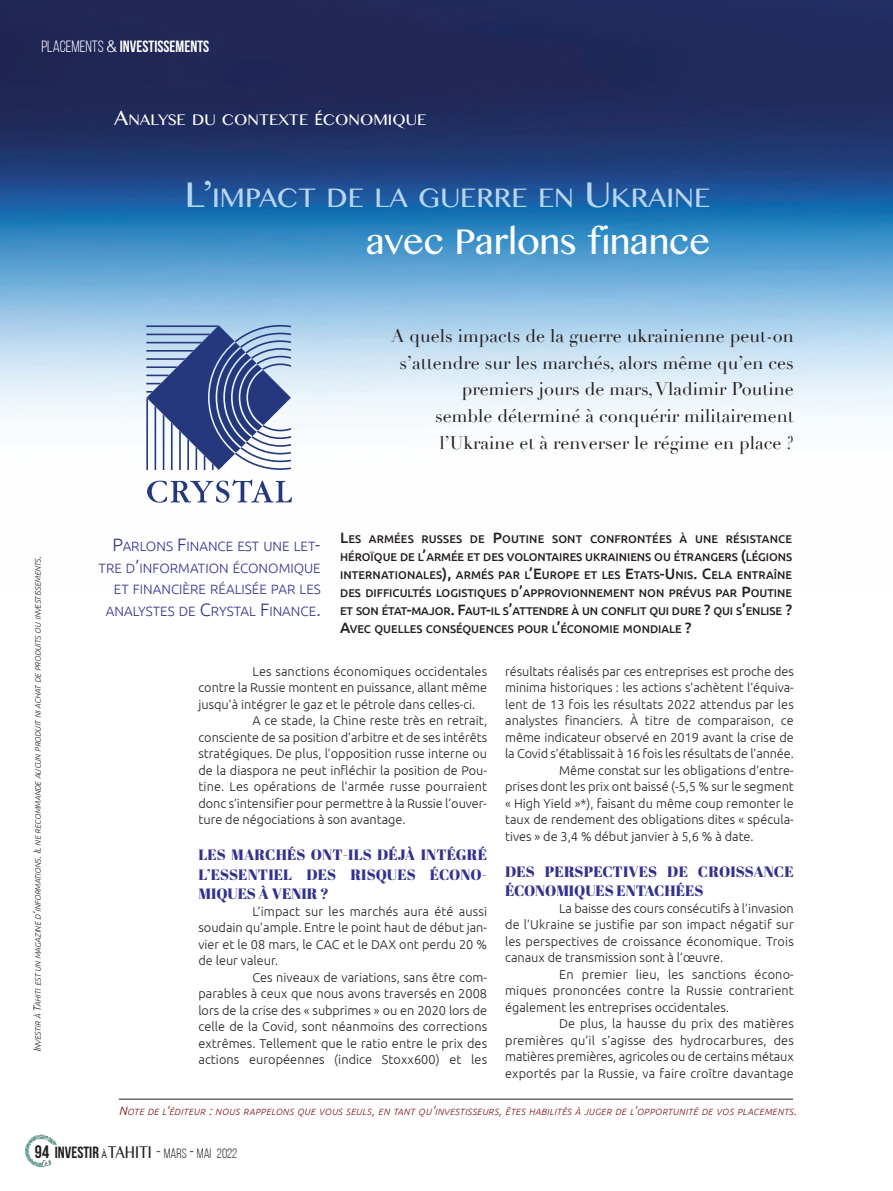
<style>
.page{position:relative;width:893px;height:1191px;background:#fff}
.page>*{position:absolute;margin:0;border:0;box-sizing:border-box;transform-origin:0 0}
.t1{font:36px "Malayalam MN";color:#fff}
.t2{font:27px "Malayalam MN";color:#b7d7f1}
.t3{font:18px/26.8px "Didot";color:#241f1f;text-align:right}
.t4{font:16.35px "Bebas Neue";color:#fff}
.t5{font:15.6px "Malayalam MN";color:#fff}
.t6{font:15px/19.5px "Abril Fatface";color:#33318f;text-align:justify}
.t7{font:300 13.5px/21.6px "Ubuntu";color:#33318f;text-align:right}
.t8{font:13.5px "Bebas Neue";color:#241f1f}
.t9{font:300 12.75px "Ubuntu";color:#241f1f}
.t10{font:500 11.25px/18px "Ubuntu";color:#241f1f;text-align:justify}
.t11{font:italic 300 9px "Ubuntu";letter-spacing:.045em;color:#740c06}
.t12{font:italic 300 7.8px "Ubuntu";letter-spacing:-.03em;color:#241f1f}
.s1{font-style:inherit}
.s2{font-family:"Helvetica";font-weight:300}
.s3{font-size:20.7px}
.s4{font-family:"Lucida Grande"}
.s5{font-size:36px}
.s6{font-size:10.5px}
.s7{font-size:18px}
.s8{font-size:15px}
.s9{font-size:12px}
.s10{font-size:16.35px}
.s11{font-family:"Lucida Grande";font-size:10.05px}
.s12{font-family:"Malayalam MN";font-size:17.1px}
</style>
<div class="page">
<img style="left:0;top:0;width:893px;height:503px">
<img style="left:25px;top:1134px;width:32px;height:33px">
<hr style="left:119px;top:1098px;width:674px;height:1px;background:#241f1f">
<svg style="left:147px;top:479px;width:145px;height:23px"></svg>
<svg style="left:146px;top:325px;width:145px;height:145px"></svg>
<p class="t4" style="left:41px;top:37px;width:169px"><span class="s1">PLACEMENTS</span> <span class="s2">&amp;</span> INVESTISSEMENTS</p>
<p class="t5" style="left:114px;top:110px;width:314px"><span class="s3">A</span>NALYSE DU CONTEXTE <span class="s4">É</span>CONOMIQUE</p>
<h2 class="t2" style="left:185px;top:180px;width:527px"><span class="s5">L’</span>IMPACT DE LA GUERRE EN <span class="s5">U</span>KRAINE</h2>
<h1 class="t1" style="left:366px;top:218px;width:346px">avec Parlons finance</h1>
<p class="t12" style="left:34px;top:1052px;width:497px;rotate:-90deg"><span class="s6">I</span>NVESTIR À <span class="s6">T</span>AHITI EST UN MAGAZINE D<span class="s6">’</span>INFORMATIONS<span class="s6">. I</span>L NE RECOMMANDE AUCUN PRODUIT NI ACHAT DE PRODUITS OU INVESTISSEMENTS<span class="s6">.</span></p>
<h3 class="t3" style="left:391px;top:323px;width:404px">A quels impacts de la guerre ukrainienne peut-on s’attendre sur les marchés, alors même qu’en ces premiers jours de mars, Vladimir Poutine<br>semble déterminé à conquérir militairement l’Ukraine et à renverser le régime en place ?</h3>
<p class="t7" style="left:99px;top:535px;width:224px"><span class="s7">P</span>ARLONS <span class="s7">F</span>INANCE EST UNE LET<span class="s7">-<br></span>TRE D<span class="s7">’</span>INFORMATION ÉCONOMIQUE<br>ET FINANCIÈRE RÉALISÉE PAR LES<br>ANALYSTES DE <span class="s7">C</span>RYSTAL <span class="s7">F</span>INANCE<span class="s7">.</span></p>
<p class="t10" style="left:340px;top:529px;width:453px"><span class="s8">L</span>ES ARMÉES RUSSES DE <span class="s8">P</span>OUTINE SONT CONFRONTÉES À UNE RÉSISTANCE HÉROÏQUE DE L<span class="s8">’</span>ARMÉE ET DES VOLONTAIRES UKRAINIENS OU ÉTRANGERS <span class="s8">(</span>LÉGIONS INTERNATIONALES<span class="s8">),</span> ARMÉS PAR L<span class="s8">’E</span>UROPE ET LES <span class="s8">E</span>TATS<span class="s8">-U</span>NIS<span class="s8">. C</span>ELA ENTRAÎNE DES DIFFICULTÉS LOGISTIQUES D<span class="s8">’</span>APPROVIONNEMENT NON PRÉVUS PAR <span class="s8">P</span>OUTINE ET SON ÉTAT<span class="s8">-</span>MAJOR<span class="s8">. F</span>AUT<span class="s8">-</span>IL S<span class="s8">’</span>ATTENDRE À UN CONFLIT QUI DURE <span class="s8">?</span> QUI S<span class="s8">’</span>ENLISE <span class="s8">?<br>A</span>VEC QUELLES CONSÉQUENCES POUR L<span class="s8">’</span>ÉCONOMIE MONDIALE <span class="s8">?</span></p>
<p class="t9" style="left:252px;top:663px;width:236px">Les sanctions économiques occidentales</p>
<p class="t9" style="left:198px;top:680px;width:290px">contre la Russie montent en puissance, allant même</p>
<p class="t9" style="left:198px;top:696px;width:278px">jusqu’à intégrer le gaz et le pétrole dans celles-ci.</p>
<p class="t9" style="left:252px;top:713px;width:236px">A ce stade, la Chine reste très en retrait,</p>
<p class="t9" style="left:198px;top:729px;width:290px">consciente de sa position d’arbitre et de ses intérêts</p>
<p class="t9" style="left:198px;top:746px;width:290px">stratégiques. De plus, l’opposition russe interne ou</p>
<p class="t9" style="left:198px;top:762px;width:290px">de la diaspora ne peut infléchir la position de Pou-</p>
<p class="t9" style="left:198px;top:779px;width:290px">tine. Les opérations de l’armée russe pourraient</p>
<p class="t9" style="left:198px;top:795px;width:290px">donc s’intensifier pour permettre à la Russie l’ouver-</p>
<p class="t9" style="left:198px;top:812px;width:209px">ture de négociations à son avantage.</p>
<p class="t6" style="left:198px;top:847px;width:290px">LES MARCHÉS ONT-ILS DÉJÀ INTÉGRÉ L’ESSENTIEL DES RISQUES ÉCONO-MIQUES À VENIR ?</p>
<p class="t9" style="left:252px;top:903px;width:236px">L’impact sur les marchés aura été aussi</p>
<p class="t9" style="left:198px;top:920px;width:290px">soudain qu’ample. Entre le point haut de début jan-</p>
<p class="t9" style="left:198px;top:936px;width:290px">vier et le 08 mars, le CAC et le DAX ont perdu 20 %</p>
<p class="t9" style="left:198px;top:953px;width:81px">de leur valeur.</p>
<p class="t9" style="left:252px;top:969px;width:236px">Ces niveaux de variations, sans être com-</p>
<p class="t9" style="left:198px;top:986px;width:290px">parables à ceux que nous avons traversés en 2008</p>
<p class="t9" style="left:198px;top:1002px;width:290px">lors de la crise des « subprimes » ou en 2020 lors de</p>
<p class="t9" style="left:198px;top:1019px;width:290px">celle de la Covid, sont néanmoins des corrections</p>
<p class="t9" style="left:198px;top:1035px;width:290px">extrêmes. Tellement que le ratio entre le prix des</p>
<p class="t9" style="left:198px;top:1052px;width:290px">actions européennes (indice Stoxx600) et les</p>
<p class="t9" style="left:505px;top:663px;width:290px">résultats réalisés par ces entreprises est proche des</p>
<p class="t9" style="left:505px;top:680px;width:290px">minima historiques : les actions s’achètent l’équiva-</p>
<p class="t9" style="left:505px;top:696px;width:290px">lent de 13 fois les résultats 2022 attendus par les</p>
<p class="t9" style="left:505px;top:713px;width:290px">analystes financiers. À titre de comparaison, ce</p>
<p class="t9" style="left:505px;top:729px;width:290px">même indicateur observé en 2019 avant la crise de</p>
<p class="t9" style="left:505px;top:746px;width:290px">la Covid s’établissait à 16 fois les résultats de l’année.</p>
<p class="t9" style="left:559px;top:762px;width:236px">Même constat sur les obligations d’entre-</p>
<p class="t9" style="left:505px;top:779px;width:290px">prises dont les prix ont baissé (-5,5 % sur le segment</p>
<p class="t9" style="left:505px;top:795px;width:290px">« High Yield »*), faisant du même coup remonter le</p>
<p class="t9" style="left:505px;top:812px;width:290px">taux de rendement des obligations dites « spécula-</p>
<p class="t9" style="left:505px;top:828px;width:250px">tives » de 3,4 % début janvier à 5,6 % à date.</p>
<p class="t6" style="left:505px;top:863px;width:290px">DES PERSPECTIVES DE CROISSANCE<br>ÉCONOMIQUES ENTACHÉES</p>
<p class="t9" style="left:559px;top:900px;width:236px">La baisse des cours consécutifs à l’invasion</p>
<p class="t9" style="left:505px;top:917px;width:290px">de l’Ukraine se justifie par son impact négatif sur</p>
<p class="t9" style="left:505px;top:933px;width:290px">les perspectives de croissance économique. Trois</p>
<p class="t9" style="left:505px;top:950px;width:220px">canaux de transmission sont à l’œuvre.</p>
<p class="t9" style="left:559px;top:966px;width:236px">En premier lieu, les sanctions écono-</p>
<p class="t9" style="left:505px;top:983px;width:290px">miques prononcées contre la Russie contrarient</p>
<p class="t9" style="left:505px;top:999px;width:225px">également les entreprises occidentales.</p>
<p class="t9" style="left:559px;top:1016px;width:236px">De plus, la hausse du prix des matières</p>
<p class="t9" style="left:505px;top:1032px;width:290px">premières qu’il s’agisse des hydrocarbures, des</p>
<p class="t9" style="left:505px;top:1049px;width:290px">matières premières, agricoles ou de certains métaux</p>
<p class="t9" style="left:505px;top:1065px;width:290px">exportés par la Russie, va faire croître davantage</p>
<p class="t11" style="left:119px;top:1106px;width:679px"><span class="s9">N</span>OTE DE L<span class="s9">’</span>ÉDITEUR <span class="s9">:</span> NOUS RAPPELONS QUE VOUS SEULS<span class="s9">,</span> EN TANT QU<span class="s9">’</span>INVESTISSEURS<span class="s9">,</span> ÊTES HABILITÉS À JUGER DE L<span class="s9">’</span>OPPORTUNITÉ DE VOS PLACEMENTS<span class="s9">.</span></p>
<p class="t8" style="left:35px;top:1147px;width:204px"><span class="s7">94</span> <span class="s10">INVESTIR</span> <span class="s11">À</span><span class="s12">TAHITI</span> <span class="s7">-</span> MARS <span class="s7">-</span> MAI 2022</p>
</div>
